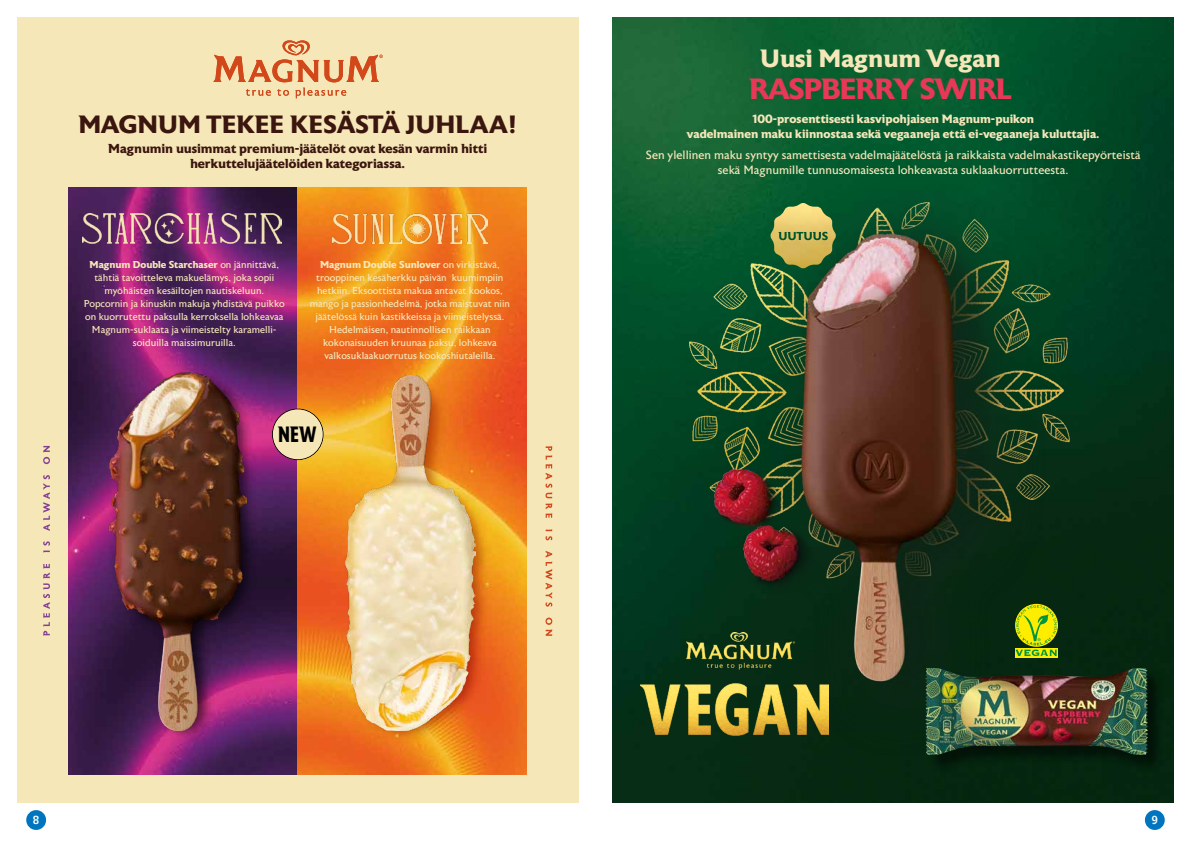
<style>
.page{position:relative;width:1191px;height:842px;background:#fff}
.page>*{position:absolute;margin:0;border:0;box-sizing:border-box;transform-origin:0 0}
.t1{font:700 29.3px "Astoria";letter-spacing:-.04em;color:#e83757}
.t2{font:700 25px "Astoria";color:#3b160e}
.t3{font:700 25px "Astoria";color:#f6e7b9}
.t4{font:700 condensed 22.1px "Astoria";color:#000}
.t5{font:700 13px/14.1px "Astoria";color:#3b160e;text-align:center}
.t6{font:12px/15px "Astoria";color:#f6e7b9;text-align:center}
.t7{font:700 12px/15px "Astoria";color:#f6e7b9;text-align:center}
.t8{font:600 condensed 12px "Saint Regus";color:#fff}
.t9{font:10px/13px "Astoria";color:#f6e7b9;text-align:center}
.s1{font-weight:700}
</style>
<div class="page">
<div style="left:17px;top:17px;width:561px;height:785px;background:#f6e7b9"></div>
<svg style="left:246px;top:89px;width:25px;height:7px"></svg>
<svg style="left:277px;top:89px;width:12px;height:7px"></svg>
<svg style="left:295px;top:88px;width:51px;height:10px"></svg>
<svg style="left:213px;top:40px;width:170px;height:42px"></svg>
<svg style="left:545px;top:446px;width:7px;height:72px"></svg>
<svg style="left:545px;top:529px;width:7px;height:11px"></svg>
<svg style="left:545px;top:551px;width:7px;height:56px"></svg>
<svg style="left:545px;top:618px;width:7px;height:18px"></svg>
<svg style="left:43px;top:564px;width:7px;height:72px"></svg>
<svg style="left:43px;top:541px;width:7px;height:12px"></svg>
<svg style="left:43px;top:475px;width:7px;height:56px"></svg>
<svg style="left:43px;top:446px;width:7px;height:18px"></svg>
<img style="left:69px;top:187px;width:458px;height:588px">
<svg style="left:272px;top:408px;width:52px;height:52px"></svg>
<img style="left:343px;top:377px;width:149px;height:368px">
<img style="left:345px;top:375px;width:130px;height:355px">
<img style="left:108px;top:367px;width:153px;height:376px">
<img style="left:109px;top:370px;width:138px;height:360px">
<img style="left:83px;top:214px;width:198px;height:30px">
<img style="left:332px;top:214px;width:155px;height:30px">
<img style="left:612px;top:17px;width:562px;height:785px">
<img style="left:640px;top:633px;width:50px;height:106px">
<img style="left:690px;top:156px;width:381px;height:623px">
<img style="left:770px;top:203px;width:66px;height:65px">
<svg style="left:1015px;top:604px;width:43px;height:43px"></svg>
<div style="left:1015px;top:648px;width:43px;height:9px;background:#ffed00"></div>
<svg style="left:1015px;top:605px;width:42px;height:51px;background:#a5ba0e"></svg>
<div style="left:927px;top:669px;width:238px;height:104px;background:#000;opacity:.5"></div>
<img style="left:925px;top:668px;width:222px;height:87px">
<div style="left:26px;top:810px;width:20px;height:20px;background:#0075bf;border-radius:50%"></div>
<div style="left:1144px;top:810px;width:20px;height:20px;background:#0075bf;border-radius:50%"></div>
<h2 class="t2" style="left:78px;top:110px;width:440px">MAGNUM TEKEE KESÄSTÄ JUHLAA!</h2>
<h3 class="t5" style="left:108px;top:142px;width:380px">Magnumin uusimmat premium-jäätelöt ovat kesän varmin hitti herkuttelujäätelöiden kategoriassa.</h3>
<p class="t9" style="left:84px;top:259px;width:203px"><span class="s1">Magnum Double Starchaser</span> on jännittävä, tähtiä tavoitteleva makuelämys, joka sopii myöhäisten kesäiltojen nautiskeluun.<br>Popcornin ja kinuskin makuja yhdistävä puikko on kuorrutettu paksulla kerroksella lohkeavaa Magnum-suklaata ja viimeistelty karamelli&shy;soiduilla maissimuruilla.</p>
<p class="t9" style="left:310px;top:259px;width:202px"><span class="s1">Magnum Double Sunlover</span> on virkistävä, trooppinen kesäherkku päivän kuumimpiin hetkiin. Eksoottista makua antavat kookos, mango ja passionhedelmä, jotka maistuvat niin jäätelössä kuin kastikkeissa ja viimeistelyssä.<br>Hedelmäisen, nautinnollisen raikkaan kokonaisuuden kruunaa paksu, lohkeava valkosuklaakuorrutus kookoshiutaleilla.</p>
<h3 class="t4" style="left:278px;top:422px;width:40px">NEW</h3>
<h2 class="t3" style="left:760px;top:44px;width:242px">Uusi Magnum Vegan</h2>
<h1 class="t1" style="left:749px;top:72px;width:264px">RASPBERRY SWIRL</h1>
<p class="t7" style="left:687px;top:111px;width:414px">100-prosenttisesti kasvipohjaisen Magnum-puikon<br>vadelmainen maku kiinnostaa sekä vegaaneja että ei-vegaaneja kuluttajia.</p>
<p class="t6" style="left:646px;top:147px;width:496px">Sen ylellinen maku syntyy samettisesta vadelmajäätelöstä ja raikkaista vadelmakastikepyörteistä sekä Magnumille tunnusomaisesta lohkeavasta suklaakuorrutteesta.</p>
<p class="t8" style="left:33px;top:812px;width:7px">8</p>
<p class="t8" style="left:1151px;top:812px;width:7px">9</p>
</div>
